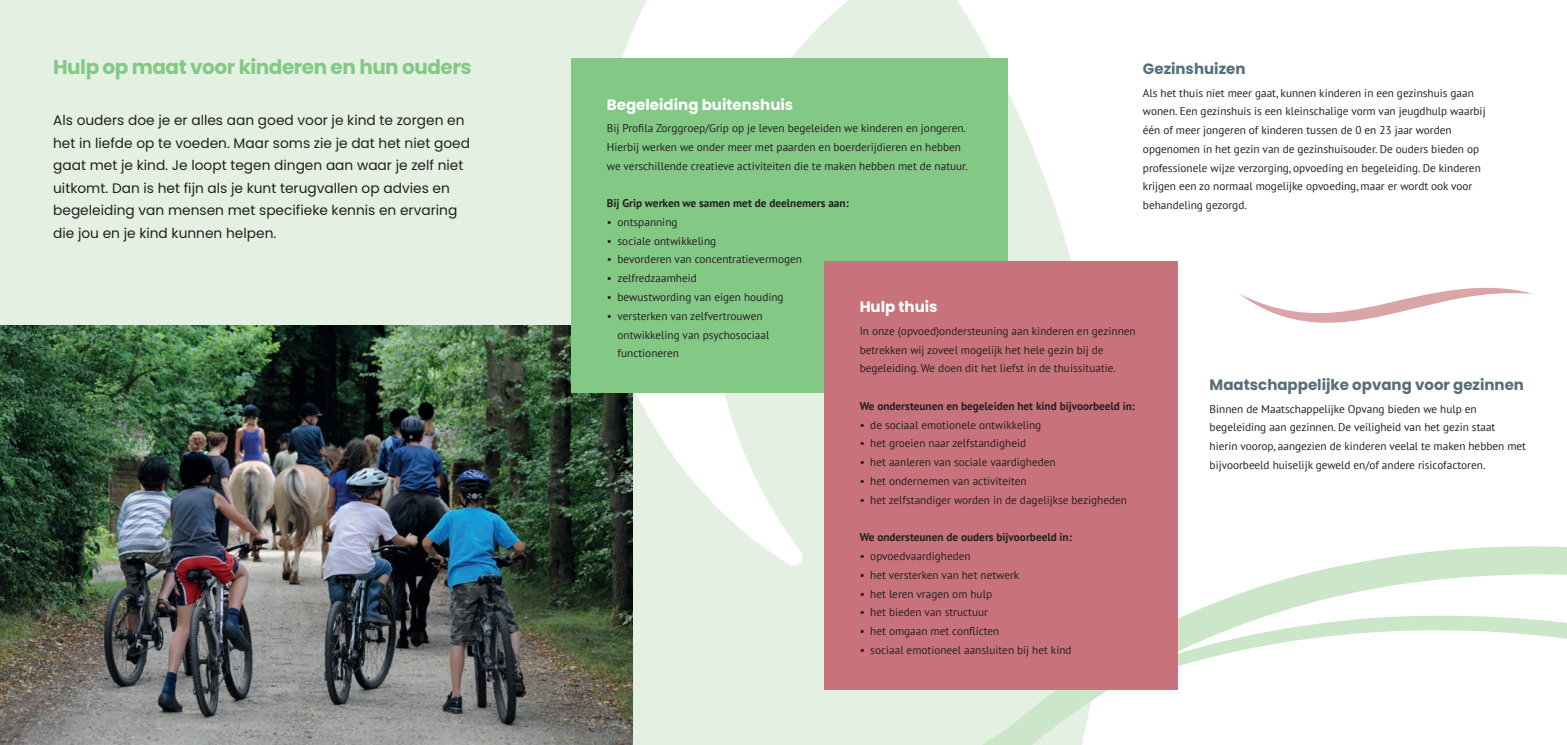
<style>
.page{position:relative;width:1567px;height:745px;background:#fff}
.page>*{position:absolute;margin:0;border:0;box-sizing:border-box;transform-origin:0 0}
.t1{font:700 20px "Poppins";letter-spacing:-.025em;color:#84c886}
.t2{font:700 15px "Poppins";color:#566e7a}
.t3{font:700 15px "Poppins";color:#fff}
.t4{font:13.75px/22.5px "Poppins";color:#231f20}
.t5{font:11.25px/18.8px "PT Sans";color:#231f20}
.t6{font:700 11.25px "PT Sans";color:#231f20}
</style>
<div class="page">
<div style="left:0;top:0;width:537px;height:325px;background:#e4f1e2"></div>
<svg style="left:537px;top:0;width:641px;height:509px"></svg>
<img style="left:0;top:325px;width:632px;height:419px">
<div style="left:571px;top:58px;width:437px;height:334px;background:#84c886"></div>
<svg style="left:585px;top:509px;width:981px;height:235px"></svg>
<div style="left:824px;top:261px;width:353px;height:428px;background:#c8737b"></div>
<svg style="left:1240px;top:287px;width:292px;height:36px"></svg>
<h1 class="t1" style="left:53px;top:56px;width:420px">Hulp op maat voor kinderen en hun ouders</h1>
<p class="t4" style="left:53px;top:109px;width:418px">Als ouders doe je er alles aan goed voor je kind te zorgen en het in liefde op te voeden. Maar soms zie je dat het niet goed gaat met je kind. Je loopt tegen dingen aan waar je zelf niet uitkomt. Dan is het fijn als je kunt terugvallen op advies en begeleiding van mensen met specifieke kennis en ervaring die jou en je kind kunnen helpen.</p>
<h2 class="t3" style="left:607px;top:96px;width:188px">Begeleiding buitenshuis</h2>
<p class="t5" style="left:607px;top:118px;width:362px">Bij Profila Zorggroep/Grip op je leven begeleiden we kinderen en jongeren.<br>Hierbij werken we onder meer met paarden en boerderijdieren en hebben we verschillende creatieve activiteiten die te maken hebben met de natuur.</p>
<p class="t6" style="left:607px;top:195px;width:243px">Bij Grip werken we samen met de deelnemers aan:</p>
<p class="t5" style="left:607px;top:212px;width:72px">• ontspanning</p>
<p class="t5" style="left:607px;top:231px;width:111px">• sociale ontwikkeling</p>
<p class="t5" style="left:607px;top:250px;width:196px">• bevorderen van concentratievermogen</p>
<p class="t5" style="left:607px;top:268px;width:91px">• zelfredzaamheid</p>
<p class="t5" style="left:607px;top:287px;width:178px">• bewustwording van eigen houding</p>
<p class="t5" style="left:617px;top:306px;width:153px;text-indent:-11px">• versterken van zelfvertrouwen ontwikkeling van psychosociaal functioneren</p>
<h2 class="t3" style="left:859px;top:298px;width:79px">Hulp thuis</h2>
<p class="t5" style="left:859px;top:321px;width:277px">In onze (opvoed)ondersteuning aan kinderen en gezinnen betrekken wij zoveel mogelijk het hele gezin bij de begeleiding. We doen dit het liefst in de thuissituatie.</p>
<p class="t6" style="left:859px;top:398px;width:277px">We ondersteunen en begeleiden het kind bijvoorbeeld in:</p>
<p class="t5" style="left:859px;top:415px;width:183px">• de sociaal emotionele ontwikkeling</p>
<p class="t5" style="left:859px;top:433px;width:168px">• het groeien naar zelfstandigheid</p>
<p class="t5" style="left:859px;top:452px;width:197px">• het aanleren van sociale vaardigheden</p>
<p class="t5" style="left:859px;top:471px;width:168px">• het ondernemen van activiteiten</p>
<p class="t5" style="left:859px;top:490px;width:269px">• het zelfstandiger worden in de dagelijkse bezigheden</p>
<p class="t6" style="left:859px;top:529px;width:214px">We ondersteunen de ouders bijvoorbeeld in:</p>
<p class="t5" style="left:859px;top:546px;width:113px">• opvoedvaardigheden</p>
<p class="t5" style="left:859px;top:565px;width:161px">• het versterken van het netwerk</p>
<p class="t5" style="left:859px;top:583px;width:134px">• het leren vragen om hulp</p>
<p class="t5" style="left:859px;top:602px;width:130px">• het bieden van structuur</p>
<p class="t5" style="left:859px;top:621px;width:141px">• het omgaan met conflicten</p>
<p class="t5" style="left:859px;top:640px;width:213px">• sociaal emotioneel aansluiten bij het kind</p>
<h2 class="t2" style="left:1142px;top:60px;width:104px">Gezinshuizen</h2>
<p class="t5" style="left:1142px;top:83px;width:344px">Als het thuis niet meer gaat, kunnen kinderen in een gezinshuis gaan wonen. Een gezinshuis is een kleinschalige vorm van jeugdhulp waarbij één of meer jongeren of kinderen tussen de 0 en 23 jaar worden opgenomen in het gezin van de gezinshuisouder. De ouders bieden op professionele wijze verzorging, opvoeding en begeleiding. De kinderen krijgen een zo normaal mogelijke opvoeding, maar er wordt ook voor behandeling gezorgd.</p>
<h2 class="t2" style="left:1209px;top:376px;width:316px">Maatschappelijke opvang voor gezinnen</h2>
<p class="t5" style="left:1209px;top:399px;width:318px">Binnen de Maatschappelijke Opvang bieden we hulp en begeleiding aan gezinnen. De veiligheid van het gezin staat hierin voorop, aangezien de kinderen veelal te maken hebben met bijvoorbeeld huiselijk geweld en/of andere risicofactoren.</p>
</div>
